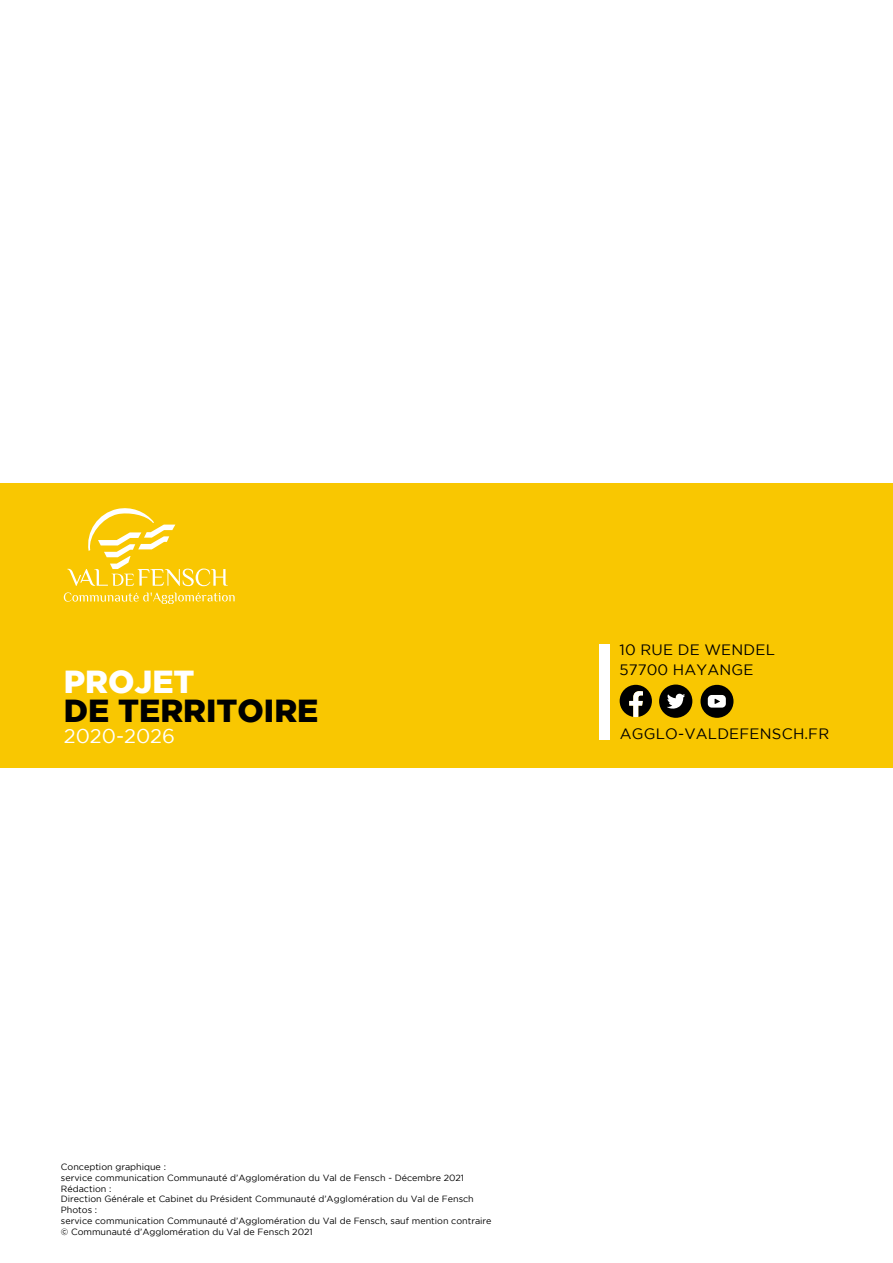
<style>
.page{position:relative;width:893px;height:1263px;background:#fff}
.page>*{position:absolute;margin:0;border:0;box-sizing:border-box;transform-origin:0 0}
.t1{font:900 31.8px "Gotham";color:#000}
.t2{font:900 31.8px "Gotham";color:#fff}
.t3{font:19.95px "Gotham";color:#fff}
.t4{font:15px/19.5px "Gotham";letter-spacing:.015em;color:#000}
.t5{font:9px/10.8px "Gotham";color:#000}
</style>
<div class="page">
<div style="left:0;top:483px;width:893px;height:284px;background:#f9c701"></div>
<div style="left:599px;top:644px;width:11px;height:95px;background:#fff"></div>
<svg style="left:620px;top:685px;width:32px;height:32px"></svg>
<div style="left:659px;top:684px;width:33px;height:34px;background:#000;border-radius:50%"></div>
<svg style="left:667px;top:694px;width:18px;height:15px"></svg>
<div style="left:700px;top:685px;width:33px;height:33px;background:#000;border-radius:50%"></div>
<svg style="left:708px;top:695px;width:18px;height:13px"></svg>
<svg style="left:67px;top:508px;width:161px;height:78px"></svg>
<svg style="left:64px;top:592px;width:171px;height:12px"></svg>
<h3 class="t4" style="left:620px;top:640px;width:157px">10 RUE DE WENDEL<br>57700 HAYANGE</h3>
<h1 class="t2" style="left:64px;top:664px;width:132px">PROJET</h1>
<h1 class="t1" style="left:64px;top:692px;width:256px">DE TERRITOIRE</h1>
<h2 class="t3" style="left:64px;top:724px;width:113px">2020-2026</h2>
<h3 class="t4" style="left:620px;top:724px;width:211px">AGGLO-VALDEFENSCH.FR</h3>
<p class="t5" style="left:61px;top:1161px;width:432px">Conception graphique :<br>service communication Communauté d’Agglomération du Val de Fensch - Décembre 2021<br>Rédaction :<br>Direction Générale et Cabinet du Président Communauté d’Agglomération du Val de Fensch Photos :<br>service communication Communauté d’Agglomération du Val de Fensch, sauf mention contraire © Communauté d’Agglomération du Val de Fensch 2021</p>
</div>
